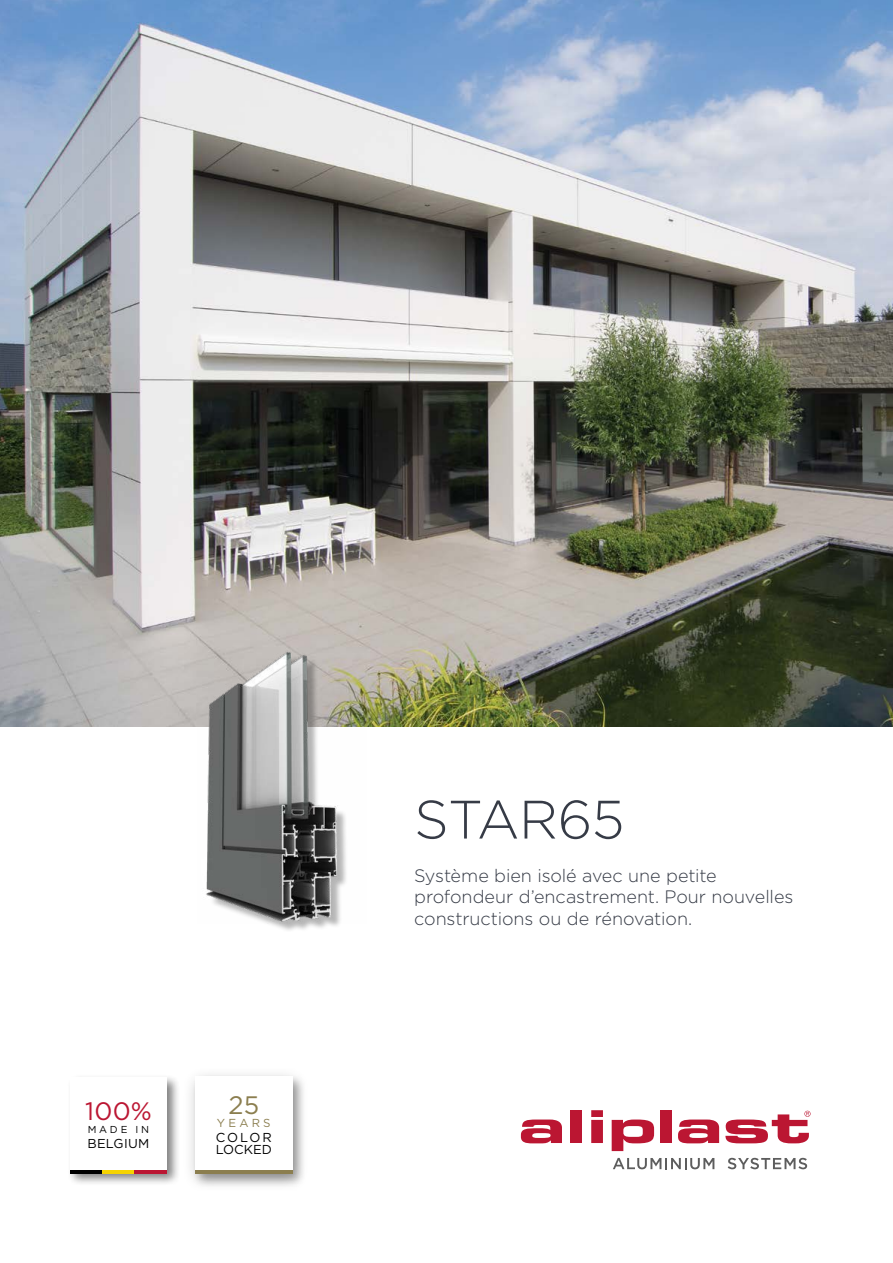
<style>
.page{position:relative;width:893px;height:1263px;background:#fff}
.page>*{position:absolute;margin:0;border:0;box-sizing:border-box;transform-origin:0 0}
.t1{font:300 54px "Gotham";letter-spacing:-.01em;color:#363b46}
.t2{font:25.2px "Gotham";color:#bb1632}
.t3{font:25.2px "Gotham";color:#8b7e4f}
.t4{font:300 18px/21.6px "Gotham";letter-spacing:-.005em;color:#363b46}
.t5{font:12.9px/12.6px "Gotham";letter-spacing:.005em;color:#000}
.t6{font:12.9px "Gotham";letter-spacing:.025em;color:#000}
.t7{font:11.55px "Gotham";letter-spacing:.275em;color:#8b7e4f}
.t8{font:10.05px "Gotham";letter-spacing:.28em;color:#000}
</style>
<div class="page">
<img style="left:0;top:0;width:893px;height:726px">
<div style="left:209px;top:654px;width:140px;height:278px;background:#000;opacity:.29"></div>
<img style="left:197px;top:648px;width:170px;height:276px">
<svg style="left:521px;top:1119px;width:41px;height:24px"></svg>
<div style="left:570px;top:1110px;width:12px;height:33px;background:#bb1632"></div>
<svg style="left:591px;top:1110px;width:12px;height:33px"></svg>
<svg style="left:612px;top:1119px;width:42px;height:32px"></svg>
<div style="left:660px;top:1110px;width:12px;height:33px;background:#bb1632"></div>
<svg style="left:678px;top:1119px;width:41px;height:24px"></svg>
<svg style="left:725px;top:1111px;width:85px;height:32px"></svg>
<svg style="left:613px;top:1158px;width:101px;height:11px"></svg>
<svg style="left:728px;top:1158px;width:79px;height:11px"></svg>
<div style="left:67px;top:1074px;width:114px;height:112px;background:#000;opacity:.5"></div>
<div style="left:70px;top:1077px;width:97px;height:95px;background:#fff"></div>
<hr style="left:70px;top:1171px;width:33px;height:3px;background:#000">
<hr style="left:103px;top:1171px;width:32px;height:3px;background:#f6d300">
<hr style="left:134px;top:1171px;width:33px;height:3px;background:#bb1632">
<div style="left:182px;top:1065px;width:128px;height:128px;background:#000;opacity:.25"></div>
<div style="left:195px;top:1077px;width:97px;height:97px;background:#fff"></div>
<hr style="left:195px;top:1171px;width:33px;height:3px;background:#8b7e4f">
<hr style="left:228px;top:1171px;width:32px;height:3px;background:#8b7e4f">
<hr style="left:260px;top:1171px;width:32px;height:3px;background:#8b7e4f">
<h2 class="t2" style="left:85px;top:1095px;width:68px">100%</h2>
<p class="t8" style="left:88px;top:1123px;width:63px">MADE IN</p>
<p class="t6" style="left:87px;top:1135px;width:64px">BELGIUM</p>
<h2 class="t3" style="left:228px;top:1088px;width:32px">25</h2>
<p class="t7" style="left:217px;top:1116px;width:55px">YEARS</p>
<p class="t5" style="left:216px;top:1130px;width:58px">COLOR<br>LOCKED</p>
<h1 class="t1" style="left:414px;top:785px;width:212px">STAR65</h1>
<p class="t4" style="left:414px;top:864px;width:381px">Système bien isolé avec une petite profondeur d’encastrement. Pour nouvelles constructions ou de rénovation.</p>
</div>
